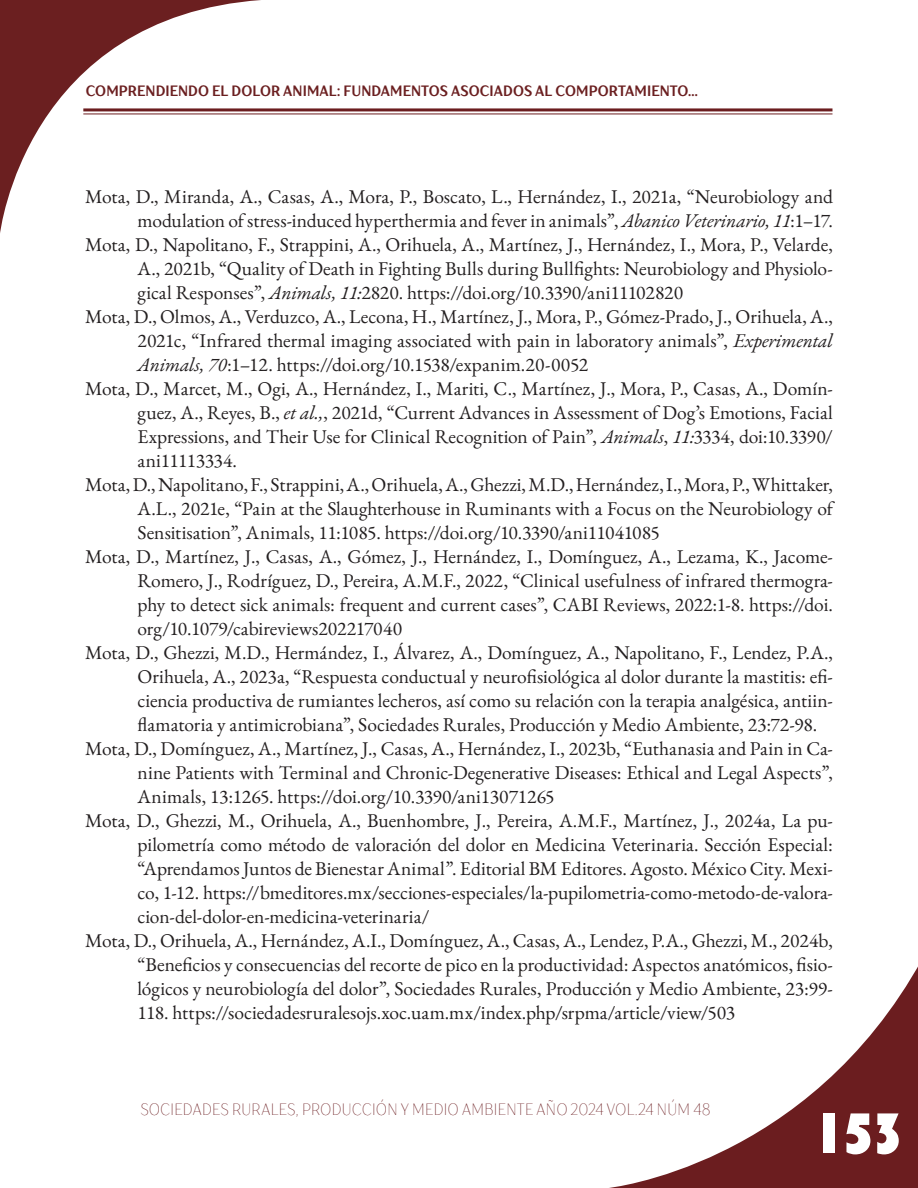
<style>
.page{position:relative;width:918px;height:1188px;background:#fff}
.page>*{position:absolute;margin:0;border:0;box-sizing:border-box;transform-origin:0 0}
.t1{font:60px "Bauhaus 93";color:#fff}
.bibliografia{font:19.5px/24px "EB Garamond";color:#231f20;text-align:justify}
.t2{font:16.5px "TT Drugs Trl Cnd Thin SC850";letter-spacing:-.01em;color:#6a1b1f}
.t3{font:700 15px "TT Drugs Trl Cnd";letter-spacing:.005em;color:#6b1f20}
.s1{font-style:italic}
</style>
<div class="page">
<svg style="left:0;top:0;width:262px;height:233px"></svg>
<svg style="left:609px;top:966px;width:309px;height:222px"></svg>
<hr style="left:83px;top:108px;width:749px;height:3px;background:#6b1d1f">
<hr style="left:83px;top:113px;width:749px;height:1px;background:#6b1d1f">
<p class="t3" style="left:86px;top:81px;width:614px">COMPRENDIENDO EL DOLOR ANIMAL: FUNDAMENTOS ASOCIADOS AL COMPORTAMIENTO...</p>
<p class="bibliografia" style="left:85px;top:184px;width:749px;text-align:right">Mota, D., Miranda, A., Casas, A., Mora, P., Boscato, L., Hernández, I., 2021a, “Neurobiology and modulation of stress-induced hyperthermia and fever in animals”, <span class="s1">Abanico Veterinario, 11</span>:1–17.</p>
<p class="bibliografia" style="left:138px;top:232px;width:697px;text-indent:-52px">Mota, D., Napolitano, F., Strappini, A., Orihuela, A., Martínez, J., Hernández, I., Mora, P., Velarde, A., 2021b, “Quality of Death in Fighting Bulls during Bullfights: Neurobiology and Physiolo&shy;gical Responses”, <span class="s1">Animals, 11:</span>2820. https://doi.org/10.3390/ani11102820</p>
<p class="bibliografia" style="left:138px;top:304px;width:697px;text-indent:-53px">Mota, D., Olmos, A., Verduzco, A., Lecona, H., Martínez, J., Mora, P., Gómez-Prado, J., Orihuela, A., 2021c, “Infrared thermal imaging associated with pain in laboratory animals”, <span class="s1">Experimental Animals, 70</span>:1–12. https://doi.org/10.1538/expanim.20-0052</p>
<p class="bibliografia" style="left:138px;top:376px;width:697px;text-indent:-53px">Mota, D., Marcet, M., Ogi, A., Hernández, I., Mariti, C., Martínez, J., Mora, P., Casas, A., Domín&shy;guez, A., Reyes, B., <span class="s1">et al.,</span>, 2021d, “Current Advances in Assessment of Dog’s Emotions, Facial Expressions, and Their Use for Clinical Recognition of Pain”, <span class="s1">Animals</span>, <span class="s1">11:</span>3334, doi:10.3390/ ani11113334.</p>
<p class="bibliografia" style="left:138px;top:472px;width:697px;text-indent:-53px">Mota, D., Napolitano, F., Strappini, A., Orihuela, A., Ghezzi, M.D., Hernández, I., Mora, P., Whittaker, A.L., 2021e, “Pain at the Slaughterhouse in Ruminants with a Focus on the Neurobiology of Sensitisation”, Animals, 11:1085. https://doi.org/10.3390/ani11041085</p>
<p class="bibliografia" style="left:138px;top:544px;width:697px;text-indent:-53px">Mota, D., Martínez, J., Casas, A., Gómez, J., Hernández, I., Domínguez, A., Lezama, K., Jacome-Romero, J., Rodríguez, D., Pereira, A.M.F., 2022, “Clinical usefulness of infrared thermogra&shy;phy to detect sick animals: frequent and current cases”, CABI Reviews, 2022:1-8. https://doi. org/10.1079/cabireviews202217040</p>
<p class="bibliografia" style="left:138px;top:640px;width:697px;text-indent:-53px">Mota, D., Ghezzi, M.D., Hermández, I., Álvarez, A., Domínguez, A., Napolitano, F., Lendez, P.A., Orihuela, A., 2023a, “Respuesta conductual y neurofisiológica al dolor durante la mastitis: efi&shy;ciencia productiva de rumiantes lecheros, así como su relación con la terapia analgésica, antiin&shy;flamatoria y antimicrobiana”, Sociedades Rurales, Producción y Medio Ambiente, 23:72-98.</p>
<p class="bibliografia" style="left:138px;top:736px;width:697px;text-indent:-53px">Mota, D., Domínguez, A., Martínez, J., Casas, A., Hernández, I., 2023b, “Euthanasia and Pain in Ca&shy;nine Patients with Terminal and Chronic-Degenerative Diseases: Ethical and Legal Aspects”, Animals, 13:1265. https://doi.org/10.3390/ani13071265</p>
<p class="bibliografia" style="left:138px;top:808px;width:697px;text-indent:-53px">Mota, D., Ghezzi, M., Orihuela, A., Buenhombre, J., Pereira, A.M.F., Martínez, J., 2024a, La pu&shy;pilometría como método de valoración del dolor en Medicina Veterinaria. Sección Especial: “Aprendamos Juntos de Bienestar Animal”. Editorial BM Editores. Agosto. México City. Mexi&shy;co, 1-12. https://bmeditores.mx/secciones-especiales/la-pupilometria-como-metodo-de-valora&shy;cion-del-dolor-en-medicina-veterinaria/</p>
<p class="bibliografia" style="left:138px;top:928px;width:697px;text-indent:-53px">Mota, D., Orihuela, A., Hernández, A.I., Domínguez, A., Casas, A., Lendez, P.A., Ghezzi, M., 2024b, “Beneficios y consecuencias del recorte de pico en la productividad: Aspectos anatómicos, fisio&shy;lógicos y neurobiología del dolor”, Sociedades Rurales, Producción y Medio Ambiente, 23:99- 118. https://sociedadesruralesojs.xoc.uam.mx/index.php/srpma/article/view/503</p>
<p class="t2" style="left:140px;top:1099px;width:572px">SOCIEDADES RURALES, PRODUCCIÓN Y MEDIO AMBIENTE AÑO 2024 VOL.24 NÚM 48</p>
<h1 class="t1" style="left:812px;top:1099px;width:95px">153</h1>
</div>
